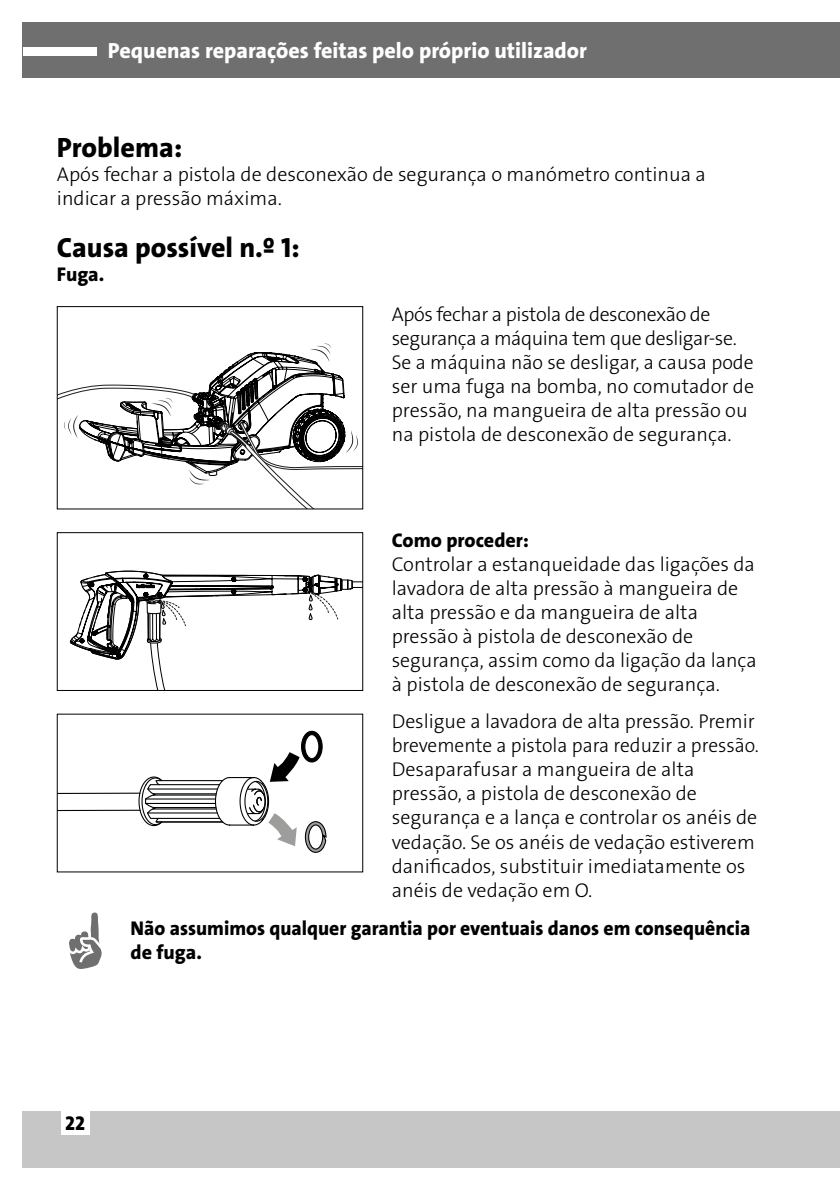
<style>
.page{position:relative;width:840px;height:1191px;background:#fff}
.page>*{position:absolute;margin:0;border:0;box-sizing:border-box;transform-origin:0 0}
.t1{font:28px "The Sans LP8 Ex Bld";color:#000}
.t2{font:22px "The Sans LP8 Ex Bld";color:#fff}
.t3{font:20px/24px "The Sans LP3 Lig";color:#000}
.t4{font:20px/24px "The Sans LP8 Ex Bld";color:#000}
</style>
<div class="page">
<hr style="left:839px;top:1111px;width:1px;height:57px;background:#c6c6c6">
<div style="left:23px;top:1111px;width:816px;height:57px;background:#c6c6c6"></div>
<div style="left:61px;top:1111px;width:28px;height:24px;background:#fff"></div>
<div style="left:23px;top:23px;width:816px;height:55px;background:#706f6f"></div>
<div style="left:23px;top:47px;width:73px;height:8px;background:#fff"></div>
<svg style="left:57px;top:306px;width:305px;height:385px"></svg>
<svg style="left:56px;top:713px;width:307px;height:160px"></svg>
<svg style="left:69px;top:912px;width:33px;height:57px"></svg>
<p class="t2" style="left:108px;top:37px;width:480px">Pequenas reparações feitas pelo próprio utilizador</p>
<h1 class="t1" style="left:57px;top:129px;width:127px">Problema:</h1>
<p class="t3" style="left:57px;top:162px;width:650px">Após fechar a pistola de desconexão de segurança o manómetro continua a indicar a pressão máxima.</p>
<h1 class="t1" style="left:57px;top:229px;width:244px">Causa possível n.º 1:</h1>
<p class="t4" style="left:57px;top:262px;width:49px">Fuga.</p>
<p class="t3" style="left:391px;top:302px;width:364px">Após fechar a pistola de desconexão de segurança a máquina tem que desligar-se.<br>Se a máquina não se desligar, a causa pode ser uma fuga na bomba, no comutador de pressão, na mangueira de alta pressão ou na pistola de desconexão de segurança.</p>
<p class="t4" style="left:391px;top:528px;width:139px">Como proceder:</p>
<p class="t3" style="left:391px;top:552px;width:366px">Controlar a estanqueidade das ligações da lavadora de alta pressão à mangueira de alta pressão e da mangueira de alta pressão à pistola de desconexão de segurança, assim como da ligação da lança à pistola de desconexão de segurança.</p>
<p class="t3" style="left:391px;top:710px;width:368px">Desligue a lavadora de alta pressão. Premir brevemente a pistola para reduzir a pressão.<br>Desaparafusar a mangueira de alta pressão, a pistola de desconexão de segurança e a lança e controlar os anéis de vedação. Se os anéis de vedação estiverem danificados, substituir imediatamente os anéis de vedação em O.</p>
<p class="t4" style="left:130px;top:916px;width:621px">Não assumimos qualquer garantia por eventuais danos em consequência de fuga.</p>
<p class="t4" style="left:65px;top:1111px;width:21px">22</p>
</div>
